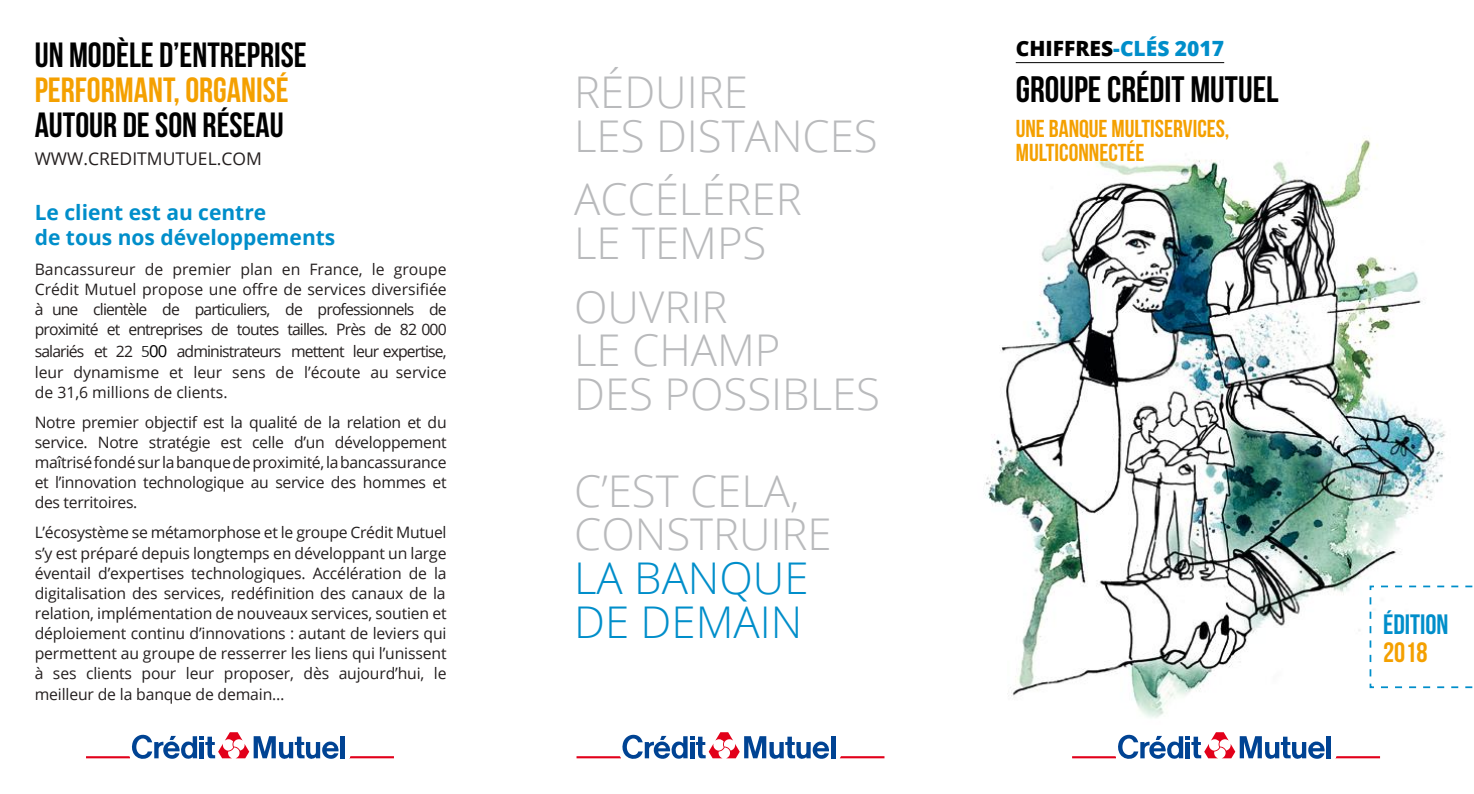
<style>
.page{position:relative;width:1474px;height:794px;background:#fff}
.page>*{position:absolute;margin:0;border:0;box-sizing:border-box;transform-origin:0 0}
.t1{font:300 43.75px/43.8px "Open Sans";color:#b9babc}
.t2{font:300 43.75px/43.8px "Open Sans";color:#008eca}
.t3{font:36.75px "Bebas Neue";color:#000}
.t4{font:35px "Bebas Neue";color:#000}
.t5{font:35px "Bebas Neue";color:#f4a000}
.t6{font:28px "Bebas Neue";color:#008eca}
.t7{font:28px "Bebas Neue";color:#f4a000}
.t8{font:24.5px/24.5px "Bebas Neue";color:#f4a000}
.t9{font:700 21px/24.5px "Open Sans";color:#008eca}
.t10{font:800 21px "Open Sans";color:#008eca}
.t11{font:17.5px "Open Sans";color:#241f1f}
.t12{font:15.75px/20.1px "Open Sans";letter-spacing:-.01em;color:#241f1f;text-align:justify}
.s1{font-family:"Calibri";font-weight:300;font-size:17.5px;color:#000}
.s2{font-size:16.62px;color:#000}
.s3{color:#000}
</style>
<div class="page">
<img style="left:984px;top:138px;width:461px;height:621px">
<hr style="left:1015px;top:62px;width:209px;height:1px;background:#000">
<svg style="left:1368px;top:584px;width:105px;height:105px"></svg>
<div style="left:1072px;top:725px;width:307px;height:44px;background:#fff"></div>
<svg style="left:1072px;top:732px;width:307px;height:27px"></svg>
<hr style="left:1326px;top:736px;width:4px;height:22px;background:#004393">
<svg style="left:835px;top:753px;width:49px;height:5px"></svg>
<svg style="left:576px;top:732px;width:253px;height:27px"></svg>
<hr style="left:831px;top:736px;width:4px;height:22px;background:#004393">
<svg style="left:350px;top:756px;width:44px;height:2px"></svg>
<svg style="left:86px;top:732px;width:253px;height:27px"></svg>
<div style="left:340px;top:736px;width:5px;height:22px;background:#004393"></div>
<h3 class="t4" style="left:35px;top:36px;width:273px">UN MODÈLE D’ENTREPRISE</h3>
<h3 class="t5" style="left:35px;top:71px;width:255px">PERFORMANT, ORGANISÉ</h3>
<h3 class="t4" style="left:35px;top:106px;width:250px">AUTOUR DE SON RÉSEAU</h3>
<p class="t11" style="left:35px;top:147px;width:229px">WWW.CREDITMUTUEL.COM</p>
<h3 class="t9" style="left:35px;top:200px;width:302px">Le client est au centre<br>de tous nos développements</h3>
<p class="t12" style="left:35px;top:258px;width:413px">Bancassureur de premier plan en France, le groupe Crédit Mutuel propose une offre de services diversifiée à une clientèle de particuliers, de professionnels de proximité et entreprises de toutes tailles. Près de 82 000 salariés et 22 <span class="s1">5</span><span class="s2">00</span> administrateurs mettent leur expertise, leur dynamisme et leur sens de l’écoute au service de 31,6 millions de clients.</p>
<p class="t12" style="left:35px;top:412px;width:413px">Notre premier objectif est la qualité de la relation et du service. Notre stratégie est celle d’un développement maîtriséfondésur labanquedeproximité,labancassurance et l’innovation technologique au service des hommes et des territoires.</p>
<p class="t12" style="left:35px;top:522px;width:413px">L’écosystème se métamorphose et le groupe Crédit Mutuel s’y est préparé depuis longtemps en développant un large éventail d’expertises technologiques. Accélération de la digitalisation des services, redéfinition des canaux de la relation, implémentation de nouveaux services, soutien et déploiement continu d’innovations : autant de leviers qui permettent au groupe de resserrer les liens qui l’unissent à ses clients pour leur proposer, dès aujourd’hui, le meilleur de la banque de demain…</p>
<h1 class="t1" style="left:574px;top:69px;width:305px">RÉDUIRE<br>LES DISTANCES</h1>
<h1 class="t1" style="left:574px;top:176px;width:220px">ACCÉLÉRER<br>LE TEMPS</h1>
<h1 class="t1" style="left:574px;top:284px;width:307px">OUVRIR<br>LE CHAMP<br>DES POSSIBLES</h1>
<h1 class="t1" style="left:574px;top:467px;width:259px">C’EST CELA,<br>CO NSTRUIRE</h1>
<h1 class="t2" style="left:574px;top:555px;width:236px">LA BANQUE<br>DE DEMAIN</h1>
<h3 class="t10" style="left:1015px;top:32px;width:210px"><span class="s3">CHIFFRES</span>-CLÉS 2017</h3>
<h2 class="t3" style="left:1015px;top:69px;width:264px">GROUPE CRÉDIT MUTUEL</h2>
<h3 class="t8" style="left:1015px;top:116px;width:215px">UNE BANQUE MULTISERVICES,<br>MULTICONNECTÉE</h3>
<h3 class="t6" style="left:1383px;top:608px;width:67px">ÉDITION</h3>
<h3 class="t7" style="left:1383px;top:636px;width:46px">2018</h3>
</div>
